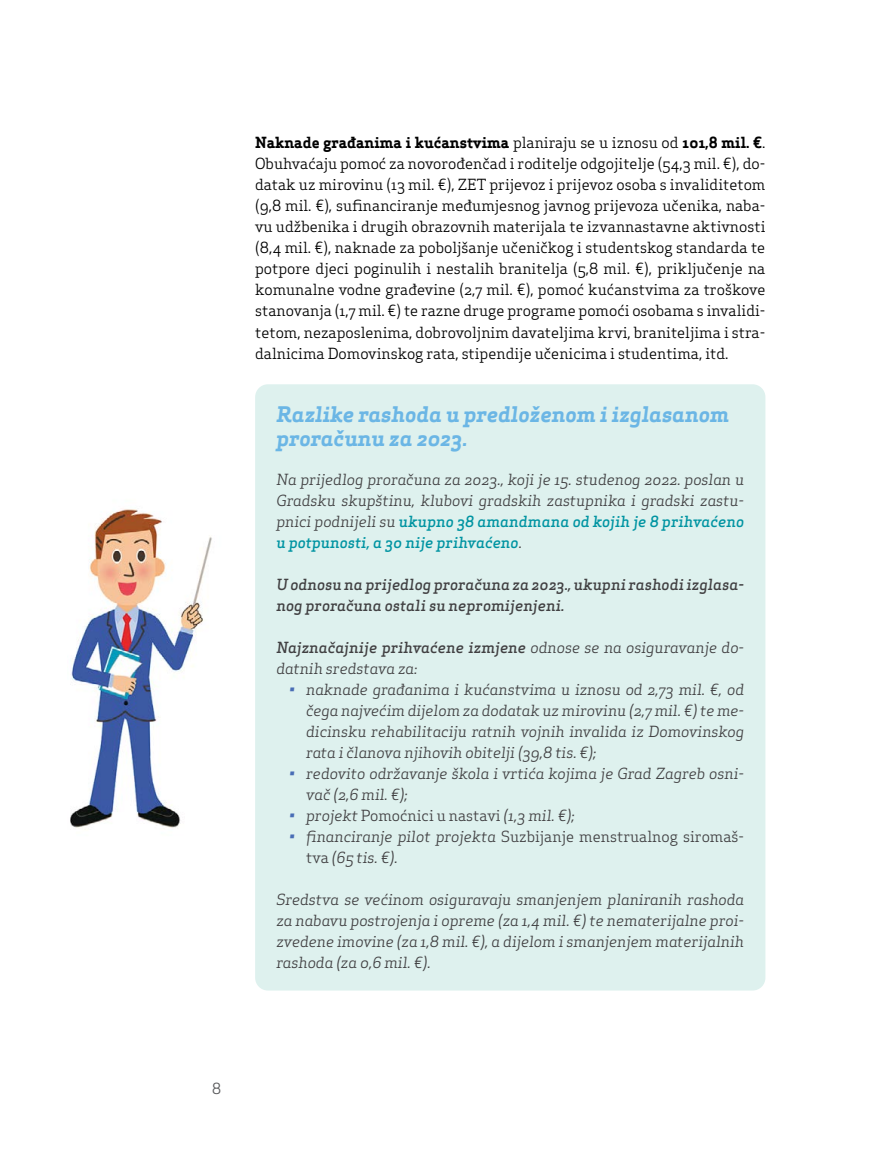
<style>
.page{position:relative;width:893px;height:1170px;background:#fff}
.page>*{position:absolute;margin:0;border:0;box-sizing:border-box;transform-origin:0 0}
.t1{font:italic 700 21px/24px "Apex Serif";color:#6bb6e5}
.t2{font:italic 15px/21px "Apex Serif";color:#414042;text-align:justify}
.t3{font:15px/21px "Apex Serif";color:#000;text-align:justify}
.t4{font:italic 500 15px/21px "Apex Serif";color:#414042}
.t5{font:15px "Apex Serif";color:#58595b}
.s1{font-weight:700}
.s2{font-weight:500;color:#0094a2}
.s3{font-weight:500}
.s4{color:#496db5}
.s5{font-style:normal}
</style>
<div class="page">
<div style="left:255px;top:384px;width:510px;height:606px;background:#def1ee;border-radius:13px"></div>
<img style="left:70px;top:509px;width:142px;height:321px">
<p class="t3" style="left:255px;top:132px;width:512px"><span class="s1">Naknade građanima i kućanstvima</span> planiraju se u iznosu od <span class="s1">101,8 mil. €</span>.<br>Obuhvaćaju pomoć za novorođenčad i roditelje odgojitelje (54,3 mil. €), do&shy;datak uz mirovinu (13 mil. €), ZET prijevoz i prijevoz osoba s invaliditetom (9,8 mil. €), sufinanciranje međumjesnog javnog prijevoza učenika, naba&shy;vu udžbenika i drugih obrazovnih materijala te izvannastavne aktivnosti (8,4 mil. €), naknade za poboljšanje učeničkog i studentskog standarda te potpore djeci poginulih i nestalih branitelja (5,8 mil. €), priključenje na komunalne vodne građevine (2,7 mil. €), pomoć kućanstvima za troškove stanovanja (1,7 mil. €) te razne druge programe pomoći osobama s invalidi&shy;tetom, nezaposlenima, dobrovoljnim davateljima krvi, braniteljima i stra&shy;dalnicima Domovinskog rata, stipendije učenicima i studentima, itd.</p>
<h1 class="t1" style="left:276px;top:401px;width:454px">Razlike rashoda u predloženom i izglasanom proračunu za 2023.</h1>
<p class="t2" style="left:276px;top:468px;width:469px">Na prijedlog proračuna za 2023., koji je 15. studenog 2022. poslan u Gradsku skupštinu, klubovi gradskih zastupnika i gradski zastu&shy;pnici podnijeli su <span class="s2">ukupno 38 amandmana od kojih je 8 prihvaćeno u potpunosti, a 30 nije prihvaćeno</span>.</p>
<p class="t4" style="left:276px;top:573px;width:469px">U odnosu na prijedlog proračuna za 2023., ukupni rashodi izglasa&shy;nog proračuna ostali su nepromijenjeni.</p>
<p class="t2" style="left:276px;top:636px;width:469px"><span class="s3">Najznačajnije prihvaćene izmjene</span> odnose se na osiguravanje do&shy;datnih sredstava za:</p>
<p class="t2" style="left:306px;top:678px;width:439px;text-indent:-17px"><span class="s4">•</span> naknade građanima i kućanstvima u iznosu od 2,73 mil. €, od čega najvećim dijelom za dodatak uz mirovinu (2,7 mil. €) te me&shy;dicinsku rehabilitaciju ratnih vojnih invalida iz Domovinskog rata i članova njihovih obitelji (39,8 tis. €);</p>
<p class="t2" style="left:306px;top:762px;width:439px;text-indent:-17px"><span class="s4">•</span> redovito održavanje škola i vrtića kojima je Grad Zagreb osni&shy;vač (2,6 mil. €);</p>
<p class="t2" style="left:289px;top:804px;width:287px"><span class="s4">•</span> projekt <span class="s5">Pomoćnici u nastavi</span> (1,3 mil. €);</p>
<p class="t2" style="left:306px;top:825px;width:439px;text-indent:-17px"><span class="s4">•</span> financiranje pilot projekta <span class="s5">Suzbijanje menstrualnog siromaš&shy;tva</span> (65 tis. €).</p>
<p class="t2" style="left:276px;top:888px;width:469px">Sredstva se većinom osiguravaju smanjenjem planiranih rashoda za nabavu postrojenja i opreme (za 1,4 mil. €) te nematerijalne proi&shy;zvedene imovine (za 1,8 mil. €), a dijelom i smanjenjem materijalnih rashoda (za 0,6 mil. €).</p>
<p class="t5" style="left:212px;top:1078px;width:10px">8</p>
</div>
